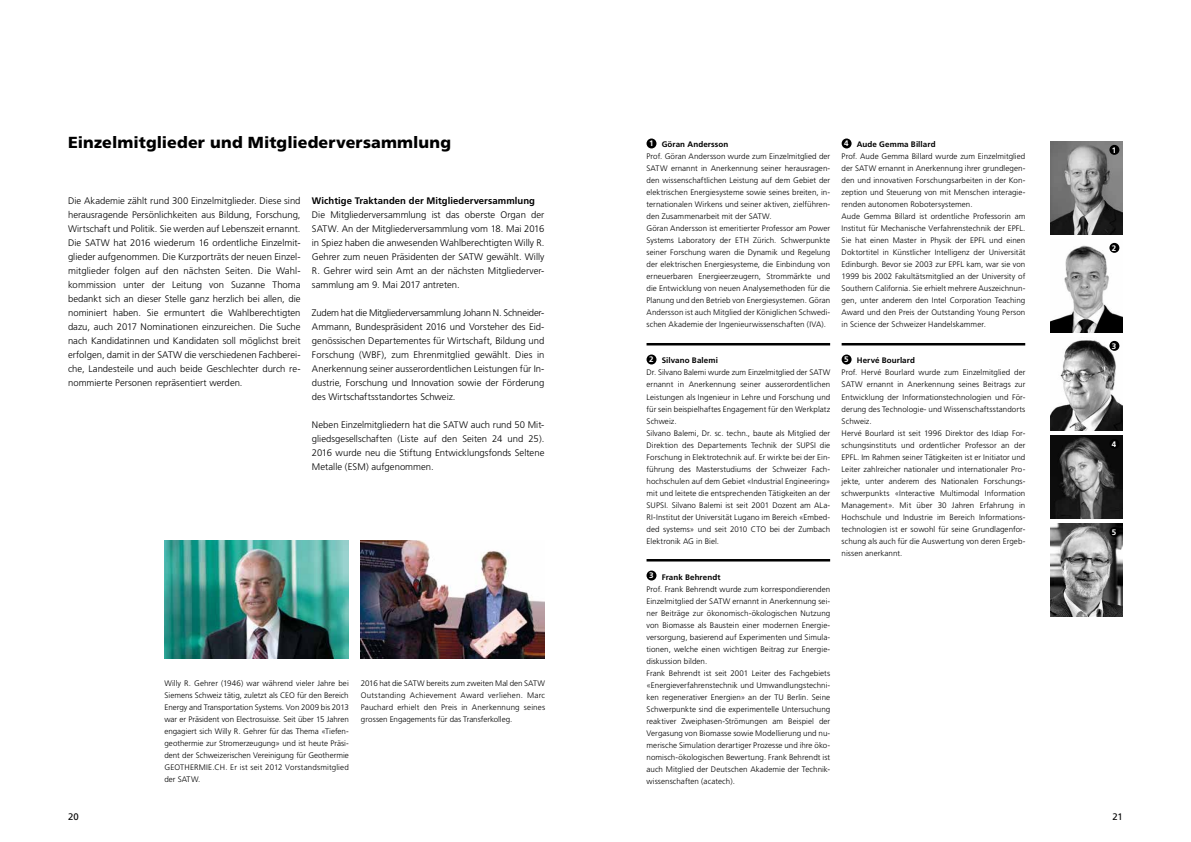
<style>
.page{position:relative;width:1191px;height:842px;background:#fff}
.page>*{position:absolute;margin:0;border:0;box-sizing:border-box;transform-origin:0 0}
.t1{font:900 16px "Frutiger CE";letter-spacing:.01em;color:#000}
.t2{font:300 9.5px/14px "Frutiger CE";color:#000;text-align:justify}
.t3{font:700 9.5px "Frutiger CE";letter-spacing:.01em;color:#000}
.t4{font:9.5px "Frutiger CE";color:#000}
.t5{font:300 8px/12px "Frutiger CE";letter-spacing:.005em;color:#000}
.t6{font:700 8px "Frutiger CE";color:#fff}
.s1{font-weight:700;color:#fff}
.s2{font-weight:700}
</style>
<div class="page">
<img style="left:164px;top:540px;width:184px;height:118px">
<img style="left:361px;top:540px;width:183px;height:118px">
<div style="left:646px;top:139px;width:10px;height:9px;background:#000;border-radius:50%"></div>
<hr style="left:646px;top:343px;width:184px;height:2px;background:#000">
<div style="left:646px;top:355px;width:10px;height:9px;background:#000;border-radius:50%"></div>
<hr style="left:646px;top:559px;width:184px;height:2px;background:#000">
<div style="left:646px;top:571px;width:10px;height:9px;background:#000;border-radius:50%"></div>
<div style="left:841px;top:139px;width:10px;height:9px;background:#000;border-radius:50%"></div>
<hr style="left:841px;top:343px;width:184px;height:2px;background:#000">
<div style="left:841px;top:355px;width:10px;height:9px;background:#000;border-radius:50%"></div>
<img style="left:1051px;top:141px;width:72px;height:94px">
<img style="left:1051px;top:340px;width:72px;height:91px">
<img style="left:1051px;top:242px;width:72px;height:91px">
<div style="left:1109px;top:145px;width:10px;height:10px;background:#000;border-radius:50%"></div>
<div style="left:1109px;top:341px;width:10px;height:10px;background:#000;border-radius:50%"></div>
<img style="left:1051px;top:524px;width:72px;height:93px">
<div style="left:1109px;top:527px;width:10px;height:10px;background:#000;border-radius:50%"></div>
<div style="left:1109px;top:243px;width:10px;height:10px;background:#000;border-radius:50%"></div>
<img style="left:1051px;top:435px;width:72px;height:83px">
<div style="left:1109px;top:439px;width:10px;height:10px;background:#000;border-radius:50%"></div>
<h1 class="t1" style="left:68px;top:133px;width:384px">Einzelmitglieder und Mitgliederversammlung</h1>
<p class="t2" style="left:68px;top:194px;width:234px">Die Akademie zählt rund 300 Einzelmitglieder. Diese sind herausragende Persönlichkeiten aus Bildung, Forschung, Wirtschaft und Politik. Sie werden auf Lebenszeit ernannt.<br>Die SATW hat 2016 wiederum 16 ordentliche Einzelmit&shy;glieder aufgenommen. Die Kurzporträts der neuen Einzel&shy;mitglieder folgen auf den nächsten Seiten. Die Wahl&shy;kommission unter der Leitung von Suzanne Thoma bedankt sich an dieser Stelle ganz herzlich bei allen, die nominiert haben. Sie ermuntert die Wahlberechtigten dazu, auch 2017 Nominationen einzureichen. Die Suche nach Kandidatinnen und Kandidaten soll möglichst breit erfolgen, damit in der SATW die verschiedenen Fachberei&shy;che, Landesteile und auch beide Geschlechter durch re&shy;nommierte Personen repräsentiert werden.</p>
<p class="t3" style="left:312px;top:195px;width:225px">Wichtige Traktanden der Mitgliederversammlung</p>
<p class="t2" style="left:312px;top:208px;width:234px">Die Mitgliederversammlung ist das oberste Organ der SATW. An der Mitgliederversammlung vom 18. Mai 2016 in Spiez haben die anwesenden Wahlberechtigten Willy R.<br>Gehrer zum neuen Präsidenten der SATW gewählt. Willy R. Gehrer wird sein Amt an der nächsten Mitgliederver&shy;sammlung am 9. Mai 2017 antreten.</p>
<p class="t2" style="left:312px;top:306px;width:234px">Zudem hat die Mitgliederversammlung Johann N. Schneider-Ammann, Bundespräsident 2016 und Vorsteher des Eid&shy;genössischen Departementes für Wirtschaft, Bildung und Forschung (WBF), zum Ehrenmitglied gewählt. Dies in Anerkennung seiner ausserordentlichen Leistungen für In&shy;dustrie, Forschung und Innovation sowie der Förderung des Wirtschaftsstandortes Schweiz.</p>
<p class="t2" style="left:312px;top:418px;width:234px">Neben Einzelmitgliedern hat die SATW auch rund 50 Mit&shy;gliedsgesellschaften (Liste auf den Seiten 24 und 25).<br>2016 wurde neu die Stiftung Entwicklungsfonds Seltene Metalle (ESM) aufgenommen.</p>
<p class="t5" style="left:164px;top:677px;width:186px;text-align:justify">Willy R. Gehrer (1946) war während vieler Jahre bei Siemens Schweiz tätig, zuletzt als CEO für den Bereich Energy and Transportation Systems. Von 2009 bis 2013 war er Präsident von Electrosuisse. Seit über 15 Jahren engagiert sich Willy R. Gehrer für das Thema «Tiefen&shy;geothermie zur Stromerzeugung» und ist heute Präsi&shy;dent der Schweizerischen Vereinigung für Geothermie GEOTHERMIE.CH. Er ist seit 2012 Vorstandsmitglied der SATW.</p>
<p class="t5" style="left:361px;top:677px;width:186px;text-align:justify">2016 hat die SATW bereits zum zweiten Mal den SATW Outstanding Achievement Award verliehen. Marc Pauchard erhielt den Preis in Anerkennung seines grossen Engagements für das Transferkolleg.</p>
<p class="t5" style="left:646px;top:139px;width:185px;text-indent:3px"><span class="s1">1</span> <span class="s2">Göran Andersson<br></span>Prof. Göran Andersson wurde zum Einzelmitglied der SATW ernannt in Anerkennung seiner herausragen&shy;den wissenschaftlichen Leistung auf dem Gebiet der elektrischen Energiesysteme sowie seines breiten, in&shy;ternationalen Wirkens und seiner aktiven, zielführen&shy;den Zusammenarbeit mit der SATW.<br>Göran Andersson ist emeritierter Professor am Power Systems Laboratory der ETH Zürich. Schwerpunkte seiner Forschung waren die Dynamik und Regelung der elektrischen Energiesysteme, die Einbindung von erneuerbaren Energieerzeugern, Strommärkte und die Entwicklung von neuen Analysemethoden für die Planung und den Betrieb von Energiesystemen. Göran Andersson ist auch Mitglied der Königlichen Schwedi&shy;schen Akademie der Ingenieurwissenschaften (IVA).</p>
<p class="t5" style="left:646px;top:355px;width:185px;text-indent:3px"><span class="s1">2</span> <span class="s2">Silvano Balemi<br></span>Dr. Silvano Balemi wurde zum Einzelmitglied der SATW ernannt in Anerkennung seiner ausserordentlichen Leistungen als Ingenieur in Lehre und Forschung und für sein beispielhaftes Engagement für den Werkplatz Schweiz.<br>Silvano Balemi, Dr. sc. techn., baute als Mitglied der Direktion des Departements Technik der SUPSI die Forschung in Elektrotechnik auf. Er wirkte bei der Ein&shy;führung des Masterstudiums der Schweizer Fach&shy;hochschulen auf dem Gebiet «Industrial Engineering» mit und leitete die entsprechenden Tätigkeiten an der SUPSI. Silvano Balemi ist seit 2001 Dozent am ALa-RI-Institut der Universität Lugano im Bereich «Embed&shy;ded systems» und seit 2010 CTO bei der Zumbach Elektronik AG in Biel.</p>
<p class="t5" style="left:646px;top:571px;width:185px;text-indent:3px"><span class="s1">3</span> <span class="s2">Frank Behrendt<br></span>Prof. Frank Behrendt wurde zum korrespondierenden Einzelmitglied der SATW ernannt in Anerkennung sei&shy;ner Beiträge zur ökonomisch-ökologischen Nutzung von Biomasse als Baustein einer modernen Energie&shy;versorgung, basierend auf Experimenten und Simula&shy;tionen, welche einen wichtigen Beitrag zur Energie&shy;diskussion bilden.<br>Frank Behrendt ist seit 2001 Leiter des Fachgebiets «Energieverfahrenstechnik und Umwandlungstechni&shy;ken regenerativer Energien» an der TU Berlin. Seine Schwerpunkte sind die experimentelle Untersuchung reaktiver Zweiphasen-Strömungen am Beispiel der Vergasung von Biomasse sowie Modellierung und nu&shy;merische Simulation derartiger Prozesse und ihre öko&shy;nomisch-ökologischen Bewertung. Frank Behrendt ist auch Mitglied der Deutschen Akademie der Technik&shy;wissenschaften (acatech).</p>
<p class="t5" style="left:841px;top:139px;width:185px;text-indent:3px"><span class="s1">4</span> <span class="s2">Aude Gemma Billard<br></span>Prof. Aude Gemma Billard wurde zum Einzelmitglied der SATW ernannt in Anerkennung ihrer grundlegen&shy;den und innovativen Forschungsarbeiten in der Kon&shy;zeption und Steuerung von mit Menschen interagie&shy;renden autonomen Robotersystemen.<br>Aude Gemma Billard ist ordentliche Professorin am Institut für Mechanische Verfahrenstechnik der EPFL.<br>Sie hat einen Master in Physik der EPFL und einen Doktortitel in Künstlicher Intelligenz der Universität Edinburgh. Bevor sie 2003 zur EPFL kam, war sie von 1999 bis 2002 Fakultätsmitglied an der University of Southern California. Sie erhielt mehrere Auszeichnun&shy;gen, unter anderem den Intel Corporation Teaching Award und den Preis der Outstanding Young Person in Science der Schweizer Handelskammer.</p>
<p class="t5" style="left:841px;top:355px;width:185px;text-indent:3px"><span class="s1">5</span> <span class="s2">Hervé Bourlard<br></span>Prof. Hervé Bourlard wurde zum Einzelmitglied der SATW ernannt in Anerkennung seines Beitrags zur Entwicklung der Informationstechnologien und För&shy;derung des Technologie- und Wissenschaftsstandorts Schweiz.<br>Hervé Bourlard ist seit 1996 Direktor des Idiap For&shy;schungsinstituts und ordentlicher Professor an der EPFL. Im Rahmen seiner Tätigkeiten ist er Initiator und Leiter zahlreicher nationaler und internationaler Pro&shy;jekte, unter anderem des Nationalen Forschungs&shy;schwerpunkts «Interactive Multimodal Information Management». Mit über 30 Jahren Erfahrung in Hochschule und Industrie im Bereich Informations&shy;technologien ist er sowohl für seine Grundlagenfor&shy;schung als auch für die Auswertung von deren Ergeb&shy;nissen anerkannt.</p>
<p class="t6" style="left:1112px;top:145px;width:6px">1</p>
<p class="t6" style="left:1112px;top:243px;width:6px">2</p>
<p class="t6" style="left:1112px;top:341px;width:6px">3</p>
<p class="t6" style="left:1112px;top:439px;width:6px">4</p>
<p class="t6" style="left:1112px;top:527px;width:6px">5</p>
<p class="t4" style="left:68px;top:811px;width:12px">20</p>
<p class="t4" style="left:1112px;top:811px;width:12px">21</p>
</div>
